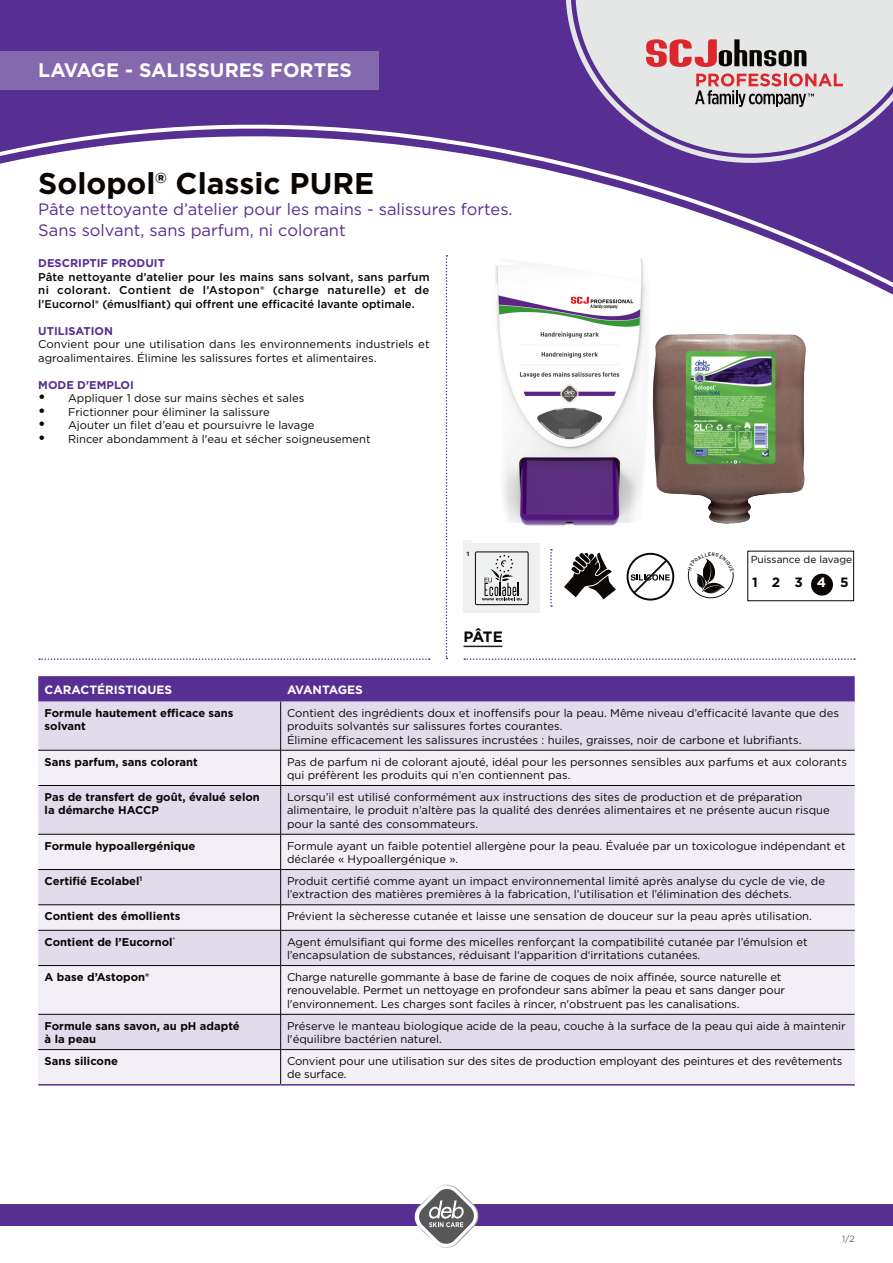
<style>
.page{position:relative;width:893px;height:1263px;background:#fff}
.page>*{position:absolute;margin:0;border:0;box-sizing:border-box;transform-origin:0 0}
.t1{font:700 30px "Gotham";color:#0a0604}
.list{font:700 19.5px "Gotham";color:#fff}
._08_Copy_Prokyon_8_7{font:16.5px/21px "Gotham";color:#572e91}
._08_Subline_Prokyon{font:700 15px "Gotham";color:#0a0604}
._08_Subline_Prokyon-2{font:700 13.5px "Gotham";color:#0a0604}
.t2{font:700 12px "Gotham";color:#fff}
.t3{font:700 12px "Gotham";letter-spacing:-.025em;color:#fff}
._08_Subline_Prokyon-3{font:11.25px/13.5px "Gotham";color:#0a0604}
._08_Subline_Prokyon-4{font:700 11.25px/13.5px "Gotham";color:#0a0604}
._08_Subline_Prokyon-5{font:500 11.25px/13.5px "Gotham";color:#0a0604;text-align:justify}
.t4{font:700 11.25px "Gotham";color:#572e91}
._08_Subline_Prokyon-6{font:10.2px "Gotham";color:#0a0604}
.t5{font:300 9px "Gotham";color:#231f20}
.t6{font:700 6px "Gotham";color:#0a0604}
.s1{font-weight:700;font-size:15px}
.s2{color:#fff}
</style>
<div class="page">
<div style="left:463px;top:540px;width:77px;height:72px;background:#eff1f0"></div>
<div style="left:0;top:0;width:566px;height:310px;background:#572e91"></div>
<svg style="left:0;top:119px;width:893px;height:184px"></svg>
<svg style="left:566px;top:0;width:327px;height:163px;background:#6d4b9e"></svg>
<svg style="left:575px;top:0;width:318px;height:154px;background:#c8c1d5"></svg>
<svg style="left:646px;top:39px;width:161px;height:28px;background:#b28687"></svg>
<svg style="left:695px;top:73px;width:148px;height:34px;background:#c7a6a7"></svg>
<div style="left:0;top:51px;width:378px;height:38px;background:#8469ae"></div>
<div style="left:0;top:1204px;width:893px;height:22px;background:#572e91"></div>
<img style="left:415px;top:1184px;width:63px;height:64px">
<svg style="left:416px;top:1186px;width:61px;height:61px"></svg>
<img style="left:472px;top:252px;width:198px;height:291px">
<svg style="left:446px;top:255px;width:1px;height:404px"></svg>
<hr style="left:463px;top:646px;width:39px;height:1px;background:#231f20">
<svg style="left:39px;top:658px;width:391px;height:2px"></svg>
<svg style="left:464px;top:658px;width:391px;height:2px"></svg>
<svg style="left:38px;top:676px;width:817px;height:26px;background:#5b3393"></svg>
<div style="left:38px;top:702px;width:817px;height:48px;background:#e1dbec"></div>
<svg style="left:38px;top:751px;width:817px;height:333px;fill:#f2eff7"></svg>
<hr style="left:280px;top:786px;width:1px;height:48px;background:#0a0604">
<hr style="left:280px;top:834px;width:1px;height:35px;background:#0a0604">
<hr style="left:280px;top:870px;width:1px;height:34px;background:#0a0604">
<svg style="left:280px;top:905px;width:1px;height:25px"></svg>
<hr style="left:280px;top:930px;width:1px;height:35px;background:#0a0604">
<hr style="left:280px;top:966px;width:1px;height:48px;background:#0a0604">
<hr style="left:280px;top:1014px;width:1px;height:35px;background:#0a0604">
<hr style="left:280px;top:1050px;width:1px;height:34px;background:#0a0604">
<hr style="left:38px;top:785px;width:243px;height:1px;background:#0a0604">
<hr style="left:281px;top:785px;width:574px;height:1px;background:#0a0604">
<hr style="left:38px;top:834px;width:243px;height:1px;background:#0a0604">
<hr style="left:281px;top:834px;width:574px;height:1px;background:#0a0604">
<hr style="left:38px;top:1084px;width:243px;height:1px;background:#572e91">
<hr style="left:281px;top:1084px;width:574px;height:1px;background:#572e91">
<hr style="left:38px;top:869px;width:243px;height:1px;background:#0a0604">
<hr style="left:281px;top:869px;width:574px;height:1px;background:#0a0604">
<hr style="left:38px;top:904px;width:243px;height:1px;background:#0a0604">
<hr style="left:281px;top:904px;width:574px;height:1px;background:#0a0604">
<hr style="left:38px;top:930px;width:243px;height:1px;background:#0a0604">
<hr style="left:281px;top:930px;width:574px;height:1px;background:#0a0604">
<hr style="left:38px;top:1049px;width:243px;height:1px;background:#0a0604">
<hr style="left:281px;top:1049px;width:574px;height:1px;background:#0a0604">
<hr style="left:280px;top:702px;width:1px;height:48px;background:#0a0604">
<hr style="left:38px;top:750px;width:243px;height:1px;background:#0a0604">
<hr style="left:281px;top:750px;width:574px;height:1px;background:#0a0604">
<hr style="left:38px;top:965px;width:243px;height:1px;background:#0a0604">
<hr style="left:281px;top:965px;width:574px;height:1px;background:#0a0604">
<hr style="left:38px;top:1014px;width:243px;height:1px;background:#0a0604">
<hr style="left:281px;top:1014px;width:574px;height:1px;background:#0a0604">
<hr style="left:280px;top:750px;width:1px;height:35px;background:#0a0604">
<svg style="left:627px;top:553px;width:47px;height:47px"></svg>
<svg style="left:474px;top:551px;width:55px;height:54px"></svg>
<svg style="left:564px;top:553px;width:52px;height:46px"></svg>
<img style="left:653px;top:334px;width:153px;height:190px">
<div style="left:811px;top:574px;width:22px;height:22px;background:#0a0604;border-radius:50%"></div>
<svg style="left:550px;top:549px;width:2px;height:58px"></svg>
<svg style="left:688px;top:558px;width:46px;height:40px"></svg>
<p class="list" style="left:38px;top:59px;width:315px">LAVAGE - SALISSURES FORTES</p>
<p class="t1" style="left:38px;top:165px;width:337px">Solopol® Classic PURE</p>
<p class="_08_Copy_Prokyon_8_7" style="left:38px;top:198px;width:476px">Pâte nettoyante d’atelier pour les mains - salissures fortes.<br>Sans solvant, sans parfum, ni colorant</p>
<p class="t4" style="left:38px;top:256px;width:128px">DESCRIPTIF PRODUIT</p>
<p class="_08_Subline_Prokyon-5" style="left:38px;top:270px;width:393px">Pâte nettoyante d’atelier pour les mains sans solvant, sans parfum ni colorant. Contient de l’Astopon® (charge naturelle) et de l’Eucornol® (émuslfiant) qui offrent une efficacité lavante optimale.</p>
<p class="t4" style="left:38px;top:324px;width:76px">UTILISATION</p>
<p class="_08_Subline_Prokyon-3" style="left:38px;top:337px;width:393px">Convient pour une utilisation dans les environnements industriels et agroalimentaires. Élimine les salissures fortes et alimentaires.</p>
<p class="t4" style="left:38px;top:378px;width:97px">MODE D'EMPLOI</p>
<p class="_08_Subline_Prokyon-3" style="left:38px;top:391px;width:267px"><span class="s1">•</span> Appliquer 1 dose sur mains sèches et sales</p>
<p class="_08_Subline_Prokyon-3" style="left:38px;top:405px;width:233px"><span class="s1">•</span> Frictionner pour éliminer la salissure</p>
<p class="_08_Subline_Prokyon-3" style="left:38px;top:418px;width:278px"><span class="s1">•</span> Ajouter un filet d’eau et poursuivre le lavage</p>
<p class="_08_Subline_Prokyon-3" style="left:38px;top:432px;width:334px"><span class="s1">•</span> Rincer abondamment à l'eau et sécher soigneusement</p>
<p class="t6" style="left:467px;top:551px;width:4px">1</p>
<p class="_08_Subline_Prokyon" style="left:463px;top:627px;width:41px">PÂTE</p>
<p class="_08_Subline_Prokyon-6" style="left:751px;top:553px;width:103px">Puissance de lavage</p>
<p class="_08_Subline_Prokyon-2" style="left:752px;top:574px;width:98px">1 2 3 <span class="s2">4</span> 5</p>
<p class="t2" style="left:45px;top:682px;width:129px">CARACTÉRISTIQUES</p>
<p class="t3" style="left:287px;top:682px;width:77px">AVANTAGES</p>
<p class="_08_Subline_Prokyon-4" style="left:45px;top:706px;width:190px">Formule hautement efficace sans solvant</p>
<p class="_08_Subline_Prokyon-3" style="left:287px;top:706px;width:553px">Contient des ingrédients doux et inoffensifs pour la peau. Même niveau d’efficacité lavante que des produits solvantés sur salissures fortes courantes.</p>
<p class="_08_Subline_Prokyon-3" style="left:287px;top:733px;width:516px">Élimine efficacement les salissures incrustées : huiles, graisses, noir de carbone et lubrifiants.</p>
<p class="_08_Subline_Prokyon-4" style="left:45px;top:755px;width:155px">Sans parfum, sans colorant</p>
<p class="_08_Subline_Prokyon-3" style="left:287px;top:755px;width:561px">Pas de parfum ni de colorant ajouté, idéal pour les personnes sensibles aux parfums et aux colorants qui préfèrent les produits qui n’en contiennent pas.</p>
<p class="_08_Subline_Prokyon-4" style="left:45px;top:790px;width:217px">Pas de transfert de goût, évalué selon</p>
<p class="_08_Subline_Prokyon-4" style="left:45px;top:803px;width:116px">la démarche HACCP</p>
<p class="_08_Subline_Prokyon-3" style="left:287px;top:790px;width:544px">Lorsqu’il est utilisé conformément aux instructions des sites de production et de préparation alimentaire, le produit n’altère pas la qualité des denrées alimentaires et ne présente aucun risque pour la santé des consommateurs.</p>
<p class="_08_Subline_Prokyon-4" style="left:45px;top:839px;width:152px">Formule hypoallergénique</p>
<p class="_08_Subline_Prokyon-3" style="left:287px;top:839px;width:560px">Formule ayant un faible potentiel allergène pour la peau. Évaluée par un toxicologue indépendant et déclarée « Hypoallergénique ».</p>
<p class="_08_Subline_Prokyon-4" style="left:45px;top:874px;width:99px">Certifié Ecolabel<sup>1</sup></p>
<p class="_08_Subline_Prokyon-3" style="left:287px;top:874px;width:540px">Produit certifié comme ayant un impact environnemental limité après analyse du cycle de vie, de l’extraction des matières premières à la fabrication, l’utilisation et l’élimination des déchets.</p>
<p class="_08_Subline_Prokyon-4" style="left:45px;top:909px;width:137px">Contient des émollients</p>
<p class="_08_Subline_Prokyon-3" style="left:287px;top:909px;width:526px">Prévient la sècheresse cutanée et laisse une sensation de douceur sur la peau après utilisation.</p>
<p class="_08_Subline_Prokyon-4" style="left:45px;top:935px;width:132px">Contient de l’Eucornol<sup>®</sup></p>
<p class="_08_Subline_Prokyon-3" style="left:287px;top:935px;width:522px">Agent émulsifiant qui forme des micelles renforçant la compatibilité cutanée par l’émulsion et l’encapsulation de substances, réduisant l‘apparition d‘irritations cutanées.</p>
<p class="_08_Subline_Prokyon-4" style="left:45px;top:970px;width:106px">A base d’Astopon®</p>
<p class="_08_Subline_Prokyon-3" style="left:287px;top:970px;width:500px">Charge naturelle gommante à base de farine de coques de noix affinée, source naturelle et renouvelable. Permet un nettoyage en profondeur sans abîmer la peau et sans danger pour l'environnement. Les charges sont faciles à rincer, n'obstruent pas les canalisations.</p>
<p class="_08_Subline_Prokyon-4" style="left:45px;top:1019px;width:197px">Formule sans savon, au pH adapté à la peau</p>
<p class="_08_Subline_Prokyon-3" style="left:287px;top:1019px;width:560px">Préserve le manteau biologique acide de la peau, couche à la surface de la peau qui aide à maintenir l'équilibre bactérien naturel.</p>
<p class="_08_Subline_Prokyon-4" style="left:45px;top:1054px;width:75px">Sans silicone</p>
<p class="_08_Subline_Prokyon-3" style="left:287px;top:1054px;width:557px">Convient pour une utilisation sur des sites de production employant des peintures et des revêtements de surface.</p>
<p class="t5" style="left:842px;top:1233px;width:14px">1/2</p>
</div>
